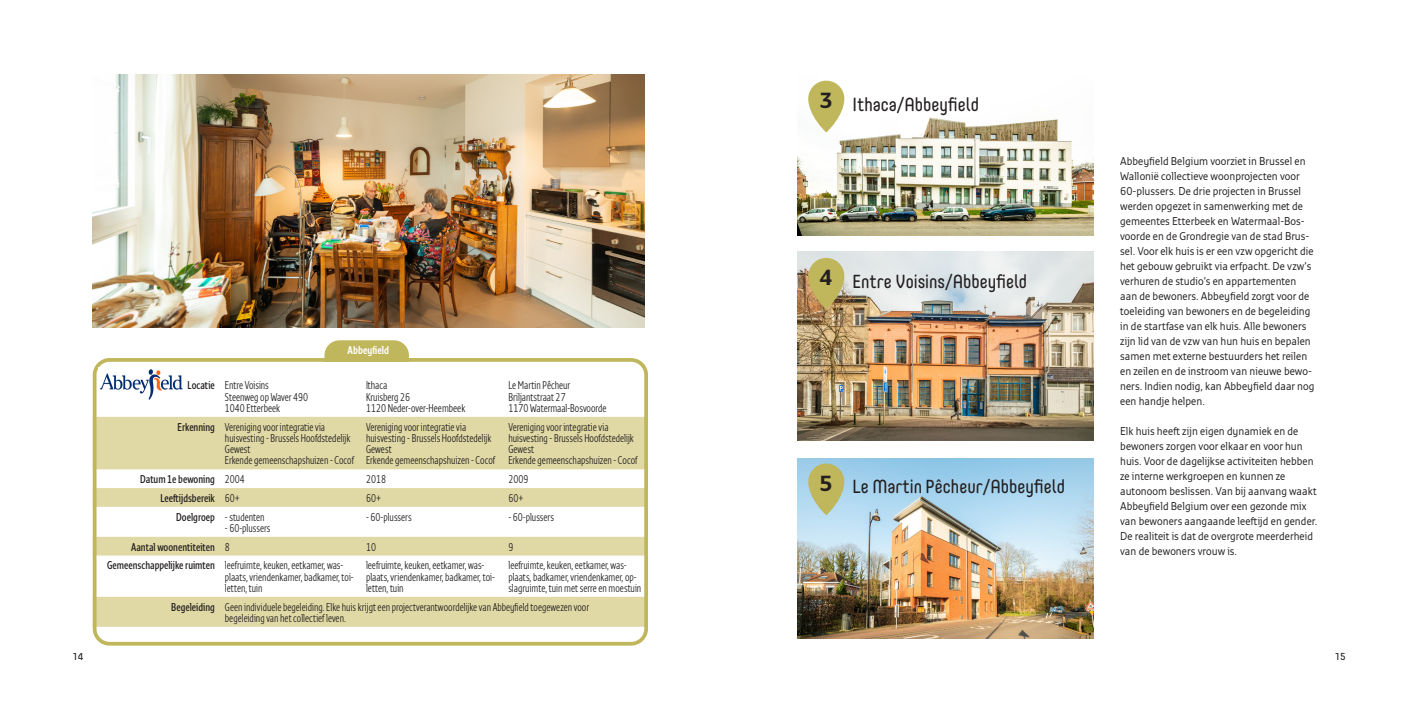
<style>
.page{position:relative;width:1418px;height:709px;background:#fff}
.page>*{position:absolute;margin:0;border:0;box-sizing:border-box;transform-origin:0 0}
.t1{font:700 21.75px "Monitor Pro";color:#231f20}
.titel_project{font:18.75px "Core Mellow 45";color:#231f20;scale:.9 1}
.naast_kopfoto2{font:11.25px/11.2px "Monitor Con Pro";color:#231f20;scale:.9 1}
.Body___wit_na{font:11.25px/15px "Monitor Pro";color:#231f20;scale:.9 1}
.naast_kopfoto2-2{font:600 11.25px "Monitor Con Pro";color:#231f20;scale:.9 1}
.naast_kopfoto2-3{font:700 11.25px "Monitor Con Pro";color:#fff;scale:.9 1}
.t2{font:10px "Core Mellow 45";color:#231f20}
</style>
<div class="page">
<img style="left:93px;top:74px;width:551px;height:253px">
<div style="left:324px;top:340px;width:85px;height:39px;background:#c0b65b;border-radius:15px"></div>
<svg style="left:98px;top:417px;width:545px;height:210px;fill:#e0d9a5"></svg>
<div style="left:312px;top:362px;width:129px;height:17px;background:#fff"></div>
<div style="left:93px;top:358px;width:555px;height:287px;border:4px solid #c0b65b;border-radius:15px"></div>
<img style="left:98px;top:367px;width:85px;height:33px">
<img style="left:797px;top:117px;width:296px;height:119px">
<svg style="left:806px;top:80px;width:40px;height:54px"></svg>
<img style="left:797px;top:252px;width:296px;height:188px">
<svg style="left:806px;top:255px;width:40px;height:56px;background:#bfaf6f"></svg>
<img style="left:797px;top:458px;width:296px;height:180px">
<svg style="left:806px;top:461px;width:40px;height:55px;background:#b8c297"></svg>
<p class="naast_kopfoto2-3" style="left:347px;top:343px;width:48px">Abbeyfield</p>
<p class="naast_kopfoto2-2" style="left:188px;top:378px;width:32px">Locatie</p>
<p class="naast_kopfoto2" style="left:225px;top:380px;width:50px">Entre Voisins</p>
<p class="naast_kopfoto2" style="left:225px;top:391px;width:94px">Steenweg op Waver 490</p>
<p class="naast_kopfoto2" style="left:225px;top:402px;width:63px">1040 Etterbeek</p>
<p class="naast_kopfoto2" style="left:366px;top:380px;width:25px">Ithaca</p>
<p class="naast_kopfoto2" style="left:366px;top:391px;width:51px">Kruisberg 26</p>
<p class="naast_kopfoto2" style="left:366px;top:402px;width:112px">1120 Neder-over-Heembeek</p>
<p class="naast_kopfoto2" style="left:508px;top:380px;width:70px">Le Martin Pêcheur</p>
<p class="naast_kopfoto2" style="left:508px;top:391px;width:65px">Briljantstraat 27</p>
<p class="naast_kopfoto2" style="left:508px;top:402px;width:111px">1170 Watermaal-Bosvoorde</p>
<p class="naast_kopfoto2-2" style="left:178px;top:419px;width:43px">Erkenning</p>
<p class="naast_kopfoto2" style="left:225px;top:421px;width:141px">Vereniging voor integratie via huisvesting - Brussels Hoofdstedelijk<br>Gewest</p>
<p class="naast_kopfoto2" style="left:225px;top:455px;width:145px">Erkende gemeenschapshuizen - Cocof</p>
<p class="naast_kopfoto2" style="left:366px;top:421px;width:141px">Vereniging voor integratie via huisvesting - Brussels Hoofdstedelijk<br>Gewest</p>
<p class="naast_kopfoto2" style="left:366px;top:455px;width:145px">Erkende gemeenschapshuizen - Cocof</p>
<p class="naast_kopfoto2" style="left:508px;top:421px;width:141px">Vereniging voor integratie via huisvesting - Brussels Hoofdstedelijk<br>Gewest</p>
<p class="naast_kopfoto2" style="left:508px;top:455px;width:145px">Erkende gemeenschapshuizen - Cocof</p>
<p class="naast_kopfoto2-2" style="left:140px;top:471px;width:84px">Datum 1e bewoning</p>
<p class="naast_kopfoto2" style="left:225px;top:473px;width:24px">2004</p>
<p class="naast_kopfoto2" style="left:366px;top:473px;width:24px">2018</p>
<p class="naast_kopfoto2" style="left:508px;top:473px;width:24px">2009</p>
<p class="naast_kopfoto2-2" style="left:160px;top:490px;width:62px">Leeftijdsbereik</p>
<p class="naast_kopfoto2" style="left:225px;top:492px;width:18px">60+</p>
<p class="naast_kopfoto2" style="left:366px;top:492px;width:18px">60+</p>
<p class="naast_kopfoto2" style="left:508px;top:492px;width:18px">60+</p>
<p class="naast_kopfoto2-2" style="left:176px;top:509px;width:44px">Doelgroep</p>
<p class="naast_kopfoto2" style="left:225px;top:511px;width:46px">- studenten</p>
<p class="naast_kopfoto2" style="left:225px;top:522px;width:52px">- 60-plussers</p>
<p class="naast_kopfoto2" style="left:366px;top:511px;width:52px">- 60-plussers</p>
<p class="naast_kopfoto2" style="left:508px;top:511px;width:52px">- 60-plussers</p>
<p class="naast_kopfoto2-2" style="left:131px;top:539px;width:95px">Aantal woonentiteiten</p>
<p class="naast_kopfoto2" style="left:225px;top:541px;width:7px">8</p>
<p class="naast_kopfoto2" style="left:366px;top:541px;width:13px">10</p>
<p class="naast_kopfoto2" style="left:508px;top:541px;width:7px">9</p>
<p class="naast_kopfoto2-2" style="left:107px;top:557px;width:121px">Gemeenschappelijke ruimten</p>
<p class="naast_kopfoto2" style="left:225px;top:560px;width:145px">leefruimte, keuken, eetkamer, was&shy;plaats, vriendenkamer, badkamer, toi&shy;letten, tuin</p>
<p class="naast_kopfoto2" style="left:366px;top:560px;width:145px">leefruimte, keuken, eetkamer, was&shy;plaats, vriendenkamer, badkamer, toi&shy;letten, tuin</p>
<p class="naast_kopfoto2" style="left:508px;top:560px;width:149px">leefruimte, keuken, eetkamer, was&shy;plaats, badkamer, vriendenkamer, op&shy;slagruimte, tuin met serre en moestuin</p>
<p class="naast_kopfoto2-2" style="left:171px;top:599px;width:50px">Begeleiding</p>
<p class="naast_kopfoto2" style="left:225px;top:601px;width:406px">Geen individuele begeleiding. Elke huis krijgt een projectverantwoordelijke van Abbeyfield toegewezen voor begeleiding van het collectief leven.</p>
<p class="t1" style="left:819px;top:85px;width:15px">3</p>
<p class="titel_project" style="left:852px;top:90px;width:142px">Ithaca/Abbeyfield</p>
<p class="t1" style="left:819px;top:262px;width:15px">4</p>
<p class="titel_project" style="left:852px;top:267px;width:195px">Entre Voisins/Abbeyfield</p>
<p class="t1" style="left:819px;top:468px;width:15px">5</p>
<p class="titel_project" style="left:852px;top:472px;width:237px">Le Martin Pêcheur/Abbeyfield</p>
<p class="Body___wit_na" style="left:1120px;top:154px;width:217px">Abbeyfield Belgium voorziet in Brussel en Wallonië collectieve woonprojecten voor 60-plussers. De drie projecten in Brussel werden opgezet in samenwerking met de gemeentes Etterbeek en Watermaal-Bos&shy;voorde en de Grondregie van de stad Brus&shy;sel. Voor elk huis is er een vzw opgericht die het gebouw gebruikt via erfpacht. De vzw’s verhuren de studio’s en appartementen aan de bewoners. Abbeyfield zorgt voor de toeleiding van bewoners en de begeleiding in de startfase van elk huis. Alle bewoners zijn lid van de vzw van hun huis en bepalen samen met externe bestuurders het reilen en zeilen en de instroom van nieuwe bewo&shy;ners. Indien nodig, kan Abbeyfield daar nog een handje helpen.</p>
<p class="Body___wit_na" style="left:1120px;top:424px;width:220px">Elk huis heeft zijn eigen dynamiek en de bewoners zorgen voor elkaar en voor hun huis. Voor de dagelijkse activiteiten hebben ze interne werkgroepen en kunnen ze autonoom beslissen. Van bij aanvang waakt Abbeyfield Belgium over een gezonde mix van bewoners aangaande leeftijd en gender.<br>De realiteit is dat de overgrote meerderheid van de bewoners vrouw is.</p>
<p class="t2" style="left:72px;top:649px;width:12px">14</p>
<p class="t2" style="left:1334px;top:649px;width:12px">15</p>
</div>
